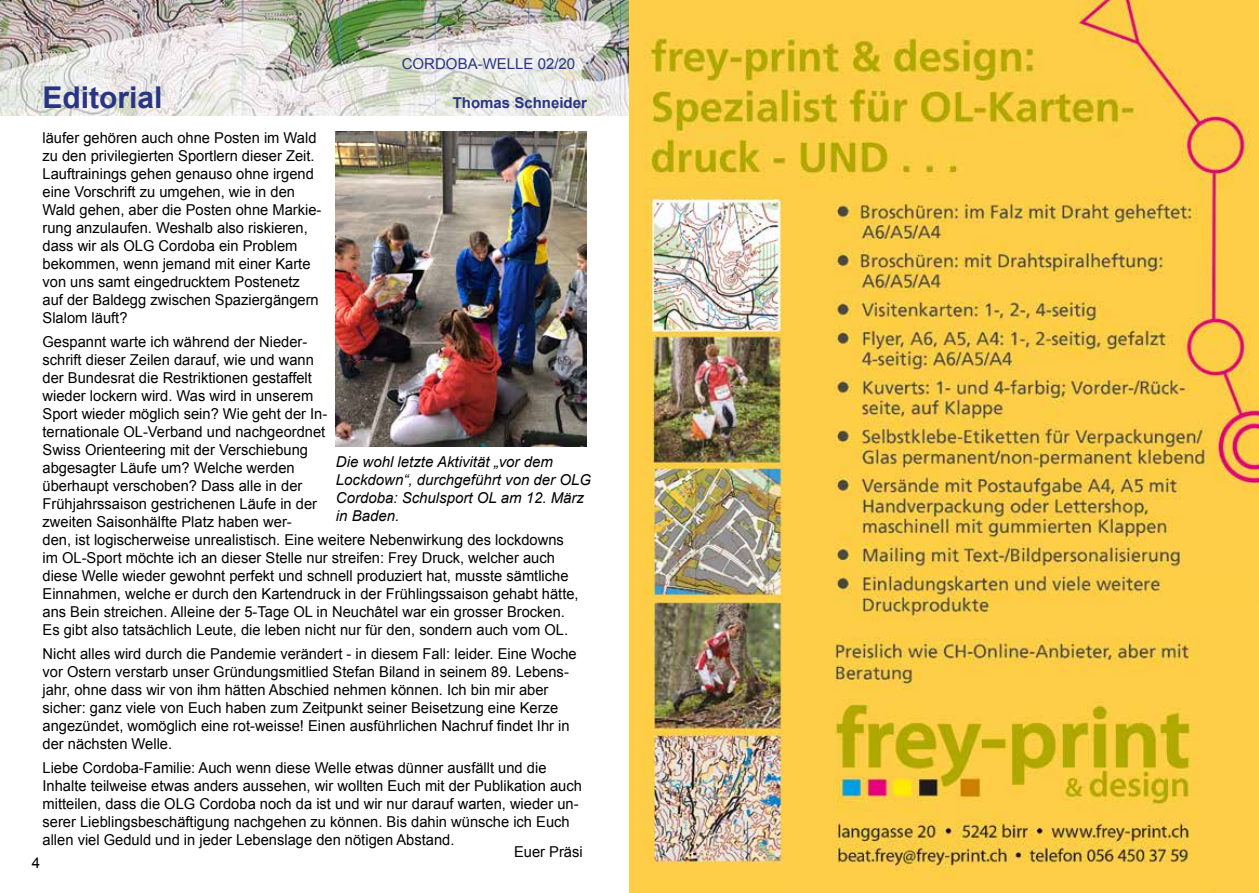
<style>
.page{position:relative;width:1259px;height:893px;background:#fff}
.page>*{position:absolute;margin:0;border:0;box-sizing:border-box;transform-origin:0 0}
.t1{font:700 30px "Arial";color:#283583}
.t2{font:15px/18px "Arial";color:#000}
.t3{font:italic 15px/18px "Arial";color:#000}
.t4{font:15px "Arial";color:#283583}
.t5{font:700 15px "Arial";color:#283583}
</style>
<div class="page">
<img style="left:0;top:0;width:629px;height:116px">
<img style="left:336px;top:132px;width:251px;height:314px">
<img style="left:629px;top:0;width:630px;height:893px">
<div style="left:1162px;top:568px;width:97px;height:36px;background:#fece46"></div>
<p class="t4" style="left:402px;top:54px;width:175px">CORDOBA-WELLE 02/20</p>
<h1 class="t1" style="left:43px;top:77px;width:122px">Editorial</h1>
<p class="t5" style="left:453px;top:92px;width:136px">Thomas Schneider</p>
<p class="t2" style="left:43px;top:129px;width:280px">läufer gehören auch ohne Posten im Wald zu den privilegierten Sportlern dieser Zeit.<br>Lauftrainings gehen genauso ohne irgend eine Vorschrift zu umgehen, wie in den Wald gehen, aber die Posten ohne Markie&shy;rung anzulaufen. Weshalb also riskieren, dass wir als OLG Cordoba ein Problem bekommen, wenn jemand mit einer Karte von uns samt eingedrucktem Postenetz auf der Baldegg zwischen Spaziergängern Slalom läuft?</p>
<p class="t2" style="left:43px;top:333px;width:537px">Gespannt warte ich während der Nieder-<br>schrift dieser Zeilen darauf, wie und wann<br>der Bundesrat die Restriktionen gestaffelt<br>wieder lockern wird. Was wird in unserem<br>Sport wieder möglich sein? Wie geht der In-<br>ternationale OL-Verband und nachgeordnet<br>Swiss Orienteering mit der Verschiebung<br>abgesagter Läufe um? Welche werden<br>überhaupt verschoben? Dass alle in der<br>Frühjahrssaison gestrichenen Läufe in der<br>zweiten Saisonhälfte Platz haben wer-<br>den, ist logischerweise unrealistisch. Eine weitere Nebenwirkung des lockdowns im OL-Sport möchte ich an dieser Stelle nur streifen: Frey Druck, welcher auch diese Welle wieder gewohnt perfekt und schnell produziert hat, musste sämtliche Einnahmen, welche er durch den Kartendruck in der Frühlingssaison gehabt hätte, ans Bein streichen. Alleine der 5-Tage OL in Neuchâtel war ein grosser Brocken.<br>Es gibt also tatsächlich Leute, die leben nicht nur für den, sondern auch vom OL.</p>
<p class="t2" style="left:43px;top:645px;width:536px">Nicht alles wird durch die Pandemie verändert - in diesem Fall: leider. Eine Woche vor Ostern verstarb unser Gründungsmitlied Stefan Biland in seinem 89. Lebens&shy;jahr, ohne dass wir von ihm hätten Abschied nehmen können. Ich bin mir aber sicher: ganz viele von Euch haben zum Zeitpunkt seiner Beisetzung eine Kerze angezündet, womöglich eine rot-weisse! Einen ausführlichen Nachruf findet Ihr in der nächsten Welle.</p>
<p class="t2" style="left:43px;top:759px;width:541px">Liebe Cordoba-Familie: Auch wenn diese Welle etwas dünner ausfällt und die Inhalte teilweise etwas anders aussehen, wir wollten Euch mit der Publikation auch mitteilen, dass die OLG Cordoba noch da ist und wir nur darauf warten, wieder un&shy;serer Lieblingsbeschäftigung nachgehen zu können. Bis dahin wünsche ich Euch allen viel Geduld und in jeder Lebenslage den nötigen Abstand.</p>
<p class="t2" style="left:514px;top:843px;width:70px">Euer Präsi</p>
<p class="t3" style="left:336px;top:453px;width:257px">Die wohl letzte Aktivität „vor dem<br>Lockdown“, durchgeführt von der OLG<br>Cordoba: Schulsport OL am 12. März in Baden.</p>
<p class="t2" style="left:32px;top:854px;width:10px">4</p>
</div>
